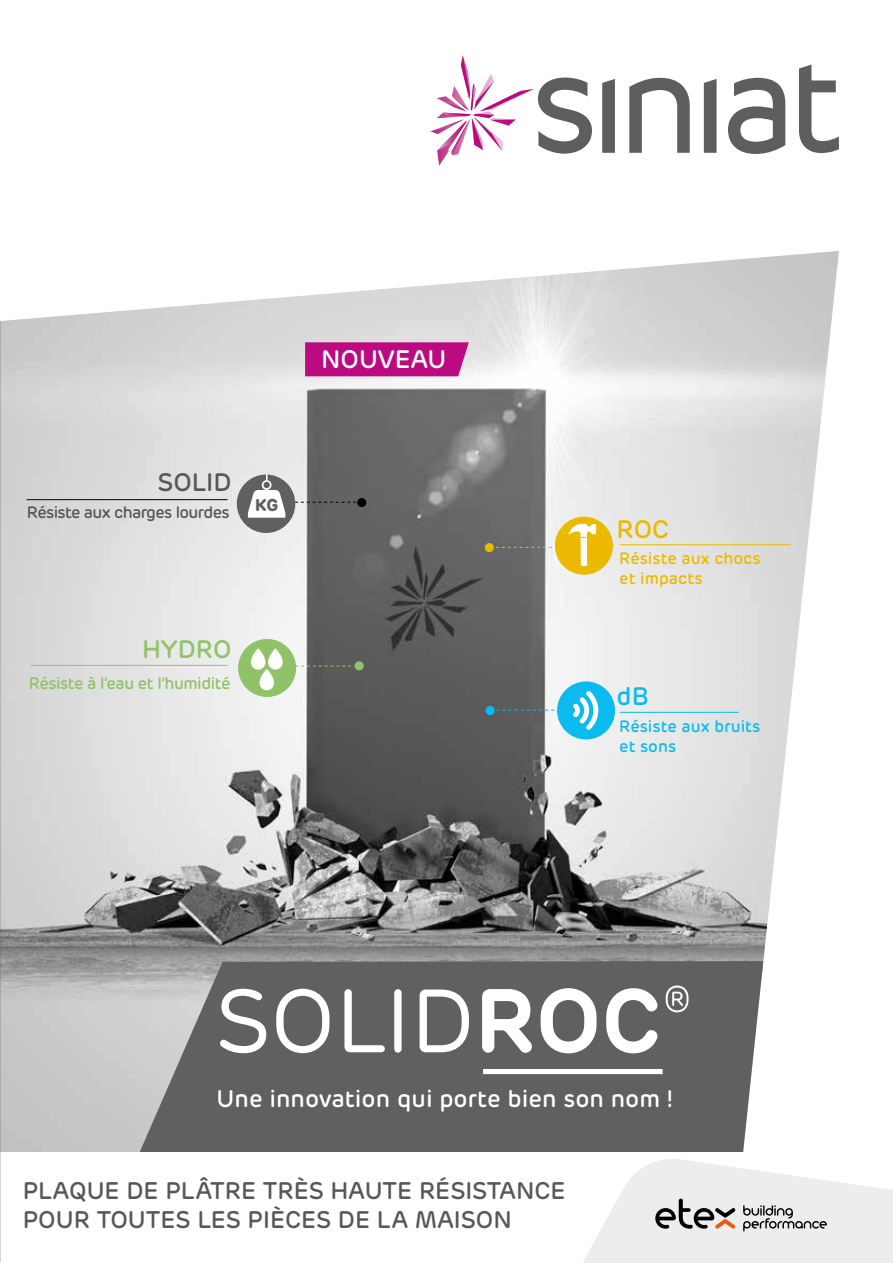
<style>
.page{position:relative;width:893px;height:1263px;background:#fff}
.page>*{position:absolute;margin:0;border:0;box-sizing:border-box;transform-origin:0 0}
.t1{font:89.55px "Rubrik";color:#fff}
.t2{font:500 25.2px "Rubrik";color:#fff}
.t3{font:500 25.2px "Rubrik";color:#575756}
.t4{font:500 25.2px "Rubrik";color:#90c369}
.t5{font:500 25.2px "Rubrik";color:#ebba00}
.t6{font:500 25.2px "Rubrik";color:#0bbbef}
.t7{font:500 24px/28.8px "Rubrik";color:#575756}
.t8{font:500 24px "Rubrik";color:#fff}
.t9{font:700 17.1px "Rubrik";color:#5e6062}
.t10{font:500 16.5px "Rubrik";letter-spacing:-.03em;color:#90c369}
.t11{font:500 16.5px "Rubrik";letter-spacing:-.04em;color:#575756}
.t12{font:500 16.5px/19.8px "Rubrik";color:#ebba00}
.t13{font:500 16.5px/19.8px "Rubrik";color:#0bbbef}
.s1{font-weight:600}
</style>
<div class="page">
<img style="left:0;top:251px;width:839px;height:901px">
<svg style="left:91px;top:961px;width:672px;height:191px;fill:#5e6062"></svg>
<svg style="left:728px;top:78px;width:57px;height:76px"></svg>
<svg style="left:602px;top:79px;width:13px;height:74px"></svg>
<svg style="left:629px;top:78px;width:61px;height:75px"></svg>
<svg style="left:704px;top:79px;width:13px;height:74px"></svg>
<svg style="left:799px;top:65px;width:40px;height:88px"></svg>
<svg style="left:430px;top:55px;width:162px;height:111px"></svg>
<div style="left:483px;top:1069px;width:180px;height:5px;background:#fff"></div>
<svg style="left:583px;top:1159px;width:310px;height:104px"></svg>
<div style="left:557px;top:681px;width:58px;height:58px;background:#0bbbef;border-radius:50%"></div>
<svg style="left:573px;top:691px;width:25px;height:39px"></svg>
<div style="left:238px;top:639px;width:58px;height:58px;background:#90c369;border-radius:50%"></div>
<svg style="left:251px;top:648px;width:32px;height:42px"></svg>
<div style="left:555px;top:517px;width:58px;height:58px;background:#ebba00;border-radius:50%"></div>
<svg style="left:305px;top:342px;width:164px;height:34px"></svg>
<svg style="left:295px;top:502px;width:62px;height:1px"></svg>
<svg style="left:490px;top:524px;width:106px;height:42px"></svg>
<svg style="left:296px;top:666px;width:59px;height:1px"></svg>
<svg style="left:495px;top:710px;width:62px;height:1px"></svg>
<div style="left:486px;top:706px;width:9px;height:9px;background:#0bbbef;border-radius:50%"></div>
<div style="left:355px;top:661px;width:9px;height:9px;background:#90c369;border-radius:50%"></div>
<div style="left:485px;top:543px;width:9px;height:9px;background:#ebba00;border-radius:50%"></div>
<div style="left:357px;top:498px;width:9px;height:9px;background:#000;border-radius:50%"></div>
<hr style="left:27px;top:499px;width:200px;height:1px;background:#000">
<hr style="left:31px;top:665px;width:196px;height:1px;background:#90c369">
<hr style="left:620px;top:544px;width:171px;height:1px;background:#ebba00">
<hr style="left:620px;top:712px;width:119px;height:1px;background:#0bbbef">
<div style="left:237px;top:474px;width:58px;height:59px;background:#5e6062;border-radius:50%"></div>
<svg style="left:248px;top:474px;width:37px;height:44px"></svg>
<p class="t3" style="left:158px;top:467px;width:75px">SOLID</p>
<p class="t11" style="left:27px;top:502px;width:204px">Résiste aux charges lourdes</p>
<p class="t9" style="left:255px;top:494px;width:25px">KG</p>
<p class="t2" style="left:321px;top:343px;width:127px">NOUVEAU</p>
<p class="t4" style="left:142px;top:634px;width:91px">HYDRO</p>
<p class="t10" style="left:29px;top:673px;width:203px">Résiste à l’eau et l’humidité</p>
<p class="t5" style="left:617px;top:514px;width:54px">ROC</p>
<p class="t12" style="left:619px;top:549px;width:143px">Résiste aux chocs et impacts</p>
<p class="t6" style="left:617px;top:681px;width:34px">dB</p>
<p class="t13" style="left:619px;top:716px;width:143px">Résiste aux bruits et sons</p>
<h1 class="t1" style="left:215px;top:968px;width:480px">SOLID<span class="s1">ROC</span><sup>®</sup></h1>
<p class="t8" style="left:217px;top:1084px;width:457px">Une innovation qui porte bien son nom !</p>
<p class="t7" style="left:23px;top:1176px;width:544px">PLAQUE DE PLÂTRE TRÈS HAUTE RÉSISTANCE<br>POUR TOUTES LES PIÈCES DE LA MAISON</p>
</div>
